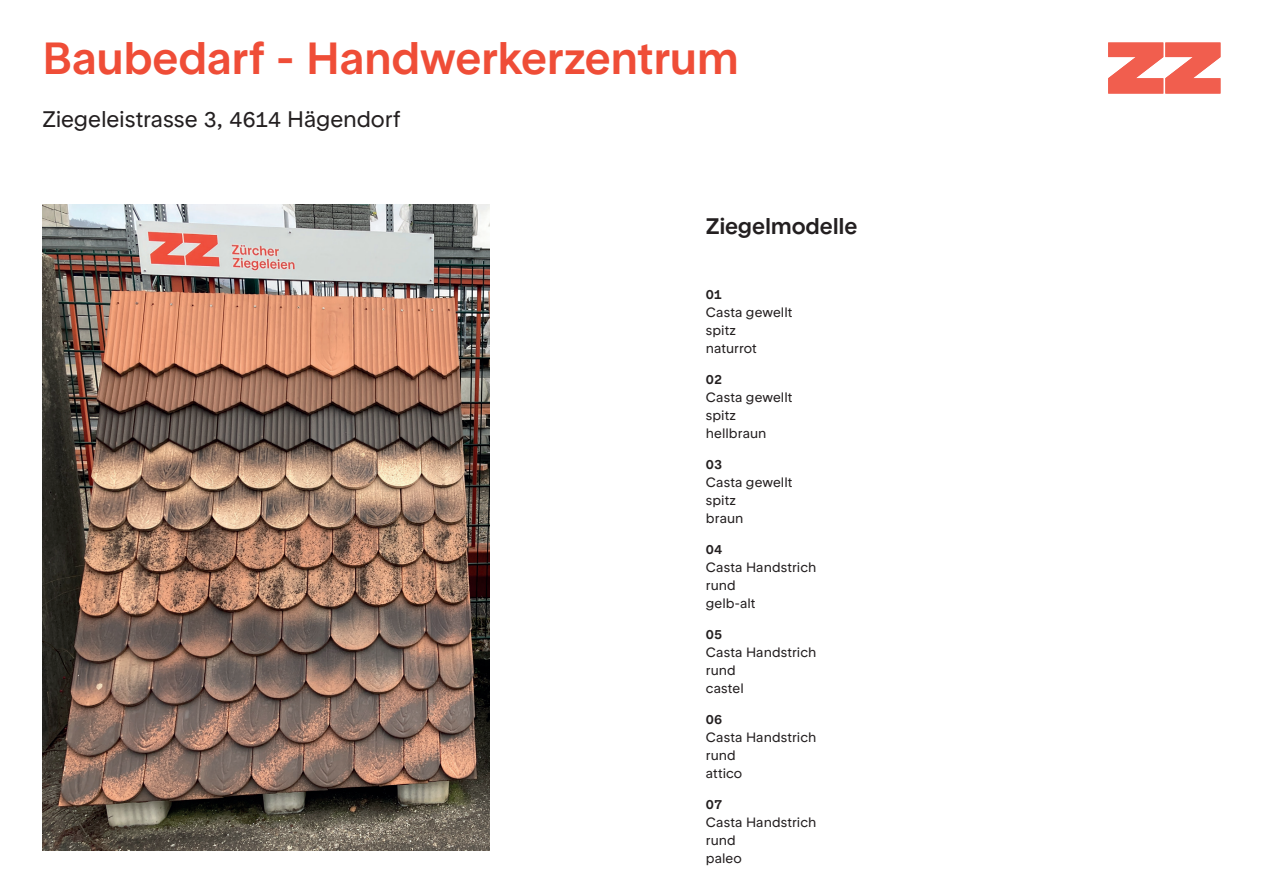
<style>
.page{position:relative;width:1263px;height:893px;background:#fff}
.page>*{position:absolute;margin:0;border:0;box-sizing:border-box;transform-origin:0 0}
.t1{font:500 45px "ZZ Rondelle";letter-spacing:-.01em;color:#ef4d37}
.t2{font:22.5px "ZZ Rondelle";letter-spacing:-.005em;color:#231f20}
.t3{font:500 22.5px "ZZ Rondelle";letter-spacing:-.005em;color:#231f20}
.t4{font:13.5px/18px "ZZ Rondelle";letter-spacing:.005em;color:#231f20}
.t5{font:500 13.5px "ZZ Rondelle";color:#231f20}
</style>
<div class="page">
<svg style="left:1108px;top:43px;width:112px;height:51px"></svg>
<img style="left:43px;top:204px;width:446px;height:646px">
<h1 class="t1" style="left:43px;top:31px;width:698px">Baubedarf - Handwerkerzentrum</h1>
<h2 class="t2" style="left:43px;top:106px;width:359px">Ziegeleistrasse 3, 4614 Hägendorf</h2>
<h2 class="t3" style="left:706px;top:213px;width:153px">Ziegelmodelle</h2>
<p class="t5" style="left:706px;top:286px;width:18px">01</p>
<p class="t4" style="left:706px;top:303px;width:88px">Casta gewellt spitz<br>naturrot</p>
<p class="t5" style="left:706px;top:371px;width:18px">02</p>
<p class="t4" style="left:706px;top:388px;width:88px">Casta gewellt spitz hellbraun</p>
<p class="t5" style="left:706px;top:456px;width:18px">03</p>
<p class="t4" style="left:706px;top:473px;width:88px">Casta gewellt spitz<br>braun</p>
<p class="t5" style="left:706px;top:541px;width:18px">04</p>
<p class="t4" style="left:706px;top:558px;width:112px">Casta Handstrich rund<br>gelb-alt</p>
<p class="t5" style="left:706px;top:626px;width:18px">05</p>
<p class="t4" style="left:706px;top:643px;width:112px">Casta Handstrich rund<br>castel</p>
<p class="t5" style="left:706px;top:711px;width:18px">06</p>
<p class="t4" style="left:706px;top:728px;width:112px">Casta Handstrich rund<br>attico</p>
<p class="t5" style="left:706px;top:796px;width:18px">07</p>
<p class="t4" style="left:706px;top:813px;width:112px">Casta Handstrich rund<br>paleo</p>
</div>
